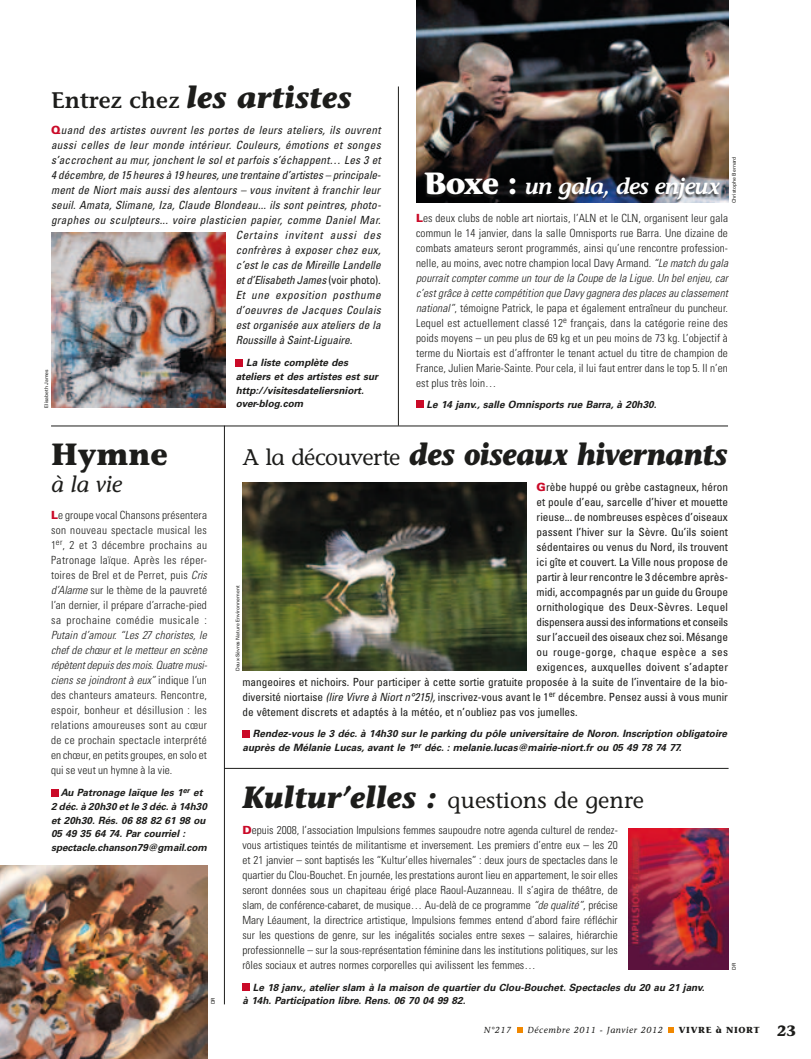
<style>
.page{position:relative;width:811px;height:1059px;background:#fff}
.page>*{position:absolute;margin:0;border:0;box-sizing:border-box;transform-origin:0 0}
.t1{font:italic 700 30.62px "Stone Informal";letter-spacing:-.015em;color:#1d1d1b;scale:.95 1}
.t2{font:italic 700 30.62px "Stone Informal";letter-spacing:-.015em;color:#1d1d1b}
.t3{font:700 30.62px "Stone Informal";color:#1d1d1b}
.t4{font:22.5px "Stone Informal";color:#1d1d1b}
.t5{font:italic 600 22.5px "Stone Informal";letter-spacing:-.045em;color:#fff}
.t6{font:italic 22.5px "Stone Informal";color:#1d1d1b}
.t7{font:300 condensed 11.25px/15px "Univers";letter-spacing:.005em;color:#1d1d1b;text-align:justify}
.t8{font:condensed 11.25px "Univers";color:#1d1d1b}
.t9{font:italic condensed 11.25px "Univers";letter-spacing:.015em;color:#1d1d1b}
.t10{font:italic condensed 11.25px "Univers";letter-spacing:-.005em;color:#1d1d1b}
.t11{font:condensed 11.25px "Univers";letter-spacing:-.02em;color:#1d1d1b}
.t12{font:condensed 11.25px "Univers";letter-spacing:.02em;color:#1d1d1b}
.t13{font:italic condensed 11.25px "Univers";letter-spacing:-.01em;color:#1d1d1b}
.t14{font:condensed 11.25px "Univers";letter-spacing:.035em;color:#1d1d1b}
.t15{font:italic condensed 11.25px "Univers";letter-spacing:.06em;color:#1d1d1b}
.t16{font:italic condensed 11.25px "Univers";letter-spacing:.05em;color:#1d1d1b}
.t17{font:italic 700 10px/13.8px "Univers";color:#1d1d1b}
.t18{font:italic 8.75px "Stone Informal";letter-spacing:.075em;color:#1d1d1b}
.t19{font:700 8.75px "Stone Informal";letter-spacing:.075em;color:#1d1d1b}
.t20{font:5px "Univers";color:#1d1d1b}
.s1{font-weight:600;font-style:normal;font-size:22.5px}
.s2{font-weight:900;font-style:normal;font-stretch:normal;color:#ca0a28}
.s3{font-style:normal}
.s4{font-weight:400;font-style:normal;font-size:22.5px}
.s5{font-weight:900;font-stretch:normal;color:#ca0a28}
.s6{font-style:italic}
.s7{font-weight:700;font-style:italic;font-size:30.62px}
.s8{font-weight:700;font-style:normal;font-size:30.62px}
.s9{font-size:15px}
</style>
<div class="page">
<svg style="left:517px;top:1027px;width:5px;height:5px"></svg>
<svg style="left:668px;top:1027px;width:5px;height:5px"></svg>
<img style="left:416px;top:0;width:312px;height:203px">
<div style="left:51px;top:789px;width:7px;height:7px;background:#ca0a28"></div>
<div style="left:416px;top:401px;width:7px;height:7px;background:#ca0a28"></div>
<div style="left:422px;top:172px;width:298px;height:30px;background:#1d1d1b;opacity:.75"></div>
<div style="left:236px;top:359px;width:7px;height:7px;background:#ca0a28"></div>
<img style="left:51px;top:233px;width:174px;height:175px">
<hr style="left:51px;top:426px;width:677px;height:1px;background:#1d1d1b">
<div style="left:242px;top:730px;width:7px;height:7px;background:#ca0a28"></div>
<img style="left:242px;top:482px;width:284px;height:189px">
<div style="left:242px;top:983px;width:7px;height:7px;background:#ca0a28"></div>
<img style="left:628px;top:828px;width:100px;height:141px">
<hr style="left:224px;top:768px;width:504px;height:1px;background:#1d1d1b">
<hr style="left:398px;top:86px;width:1px;height:340px;background:#1d1d1b">
<hr style="left:224px;top:426px;width:1px;height:578px;background:#1d1d1b">
<img style="left:0;top:865px;width:207px;height:194px">
<h1 class="t2" style="left:51px;top:79px;width:302px"><span class="s1">Entrez chez</span> les artistes</h1>
<p class="t9" style="left:51px;top:123px;width:331px"><span class="s2">Q</span>uand des artistes ouvrent les portes de leurs ateliers, ils ouvrent</p>
<p class="t9" style="left:51px;top:138px;width:331px">aussi celles de leur monde intérieur. Couleurs, émotions et songes</p>
<p class="t9" style="left:51px;top:153px;width:331px">s’accrochent au mur, jonchent le sol et parfois s’échappent… Les 3 et</p>
<p class="t10" style="left:51px;top:168px;width:330px">4 décembre, de 15 heures à 19 heures, une trentaine d’artistes – principale-</p>
<p class="t9" style="left:51px;top:183px;width:331px">ment de Niort mais aussi des alentours – vous invitent à franchir leur</p>
<p class="t9" style="left:51px;top:198px;width:330px">seuil. Amata, Slimane, Iza, Claude Blondeau... ils sont peintres, photo-</p>
<p class="t9" style="left:51px;top:213px;width:331px">graphes ou sculpteurs... voire plasticien papier, comme Daniel Mar.</p>
<p class="t15" style="left:236px;top:228px;width:146px">Certains invitent aussi des</p>
<p class="t9" style="left:236px;top:243px;width:146px">confrères à exposer chez eux,</p>
<p class="t9" style="left:236px;top:258px;width:146px">c’est le cas de Mireille Landelle</p>
<p class="t13" style="left:236px;top:273px;width:146px">et d’Elisabeth James <span class="s3">(voir photo)</span>.</p>
<p class="t16" style="left:236px;top:288px;width:146px">Et une exposition posthume</p>
<p class="t9" style="left:236px;top:303px;width:146px">d’oeuvres de Jacques Coulais</p>
<p class="t9" style="left:236px;top:318px;width:146px">est organisée aux ateliers de la</p>
<p class="t9" style="left:236px;top:333px;width:118px">Roussille à Saint-Liguaire.</p>
<p class="t17" style="left:236px;top:356px;width:144px;text-indent:10px">La liste complète des ateliers et des artistes est sur http://visitesdateliersniort. over-blog.com</p>
<h1 class="t1" style="left:242px;top:435px;width:512px"><span class="s4">A la découverte</span> des oiseaux hivernants</h1>
<p class="t8" style="left:536px;top:480px;width:193px"><span class="s5">G</span>rèbe huppé ou grèbe castagneux, héron</p>
<p class="t8" style="left:536px;top:495px;width:193px">et poule d’eau, sarcelle d’hiver et mouette</p>
<p class="t8" style="left:536px;top:510px;width:193px">rieuse... de nombreuses espèces d’oiseaux</p>
<p class="t8" style="left:536px;top:525px;width:193px">passent l’hiver sur la Sèvre. Qu’ils soient</p>
<p class="t8" style="left:536px;top:540px;width:193px">sédentaires ou venus du Nord, ils trouvent</p>
<p class="t8" style="left:536px;top:555px;width:193px">ici gîte et couvert. La Ville nous propose de</p>
<p class="t8" style="left:536px;top:570px;width:193px">partir à leur rencontre le 3 décembre après-</p>
<p class="t8" style="left:536px;top:585px;width:193px">midi, accompagnés par un guide du Groupe</p>
<p class="t12" style="left:536px;top:600px;width:193px">ornithologique des Deux-Sèvres. Lequel</p>
<p class="t11" style="left:536px;top:615px;width:193px">dispensera aussi des informations et conseils</p>
<p class="t8" style="left:536px;top:630px;width:193px">sur l’accueil des oiseaux chez soi. Mésange</p>
<p class="t14" style="left:536px;top:645px;width:193px">ou rouge-gorge, chaque espèce a ses</p>
<p class="t8" style="left:536px;top:660px;width:193px">exigences, auxquelles doivent s’adapter</p>
<p class="t8" style="left:242px;top:675px;width:487px">mangeoires et nichoirs. Pour participer à cette sortie gratuite proposée à la suite de l’inventaire de la bio-</p>
<p class="t8" style="left:242px;top:690px;width:487px">diversité niortaise <span class="s6">(lire Vivre à Niort n°215),</span> inscrivez-vous avant le 1<sup>er</sup> décembre. Pensez aussi à vous munir</p>
<p class="t8" style="left:242px;top:705px;width:337px">de vêtement discrets et adaptés à la météo, et n’oubliez pas vos jumelles.</p>
<p class="t17" style="left:242px;top:727px;width:486px;text-indent:10px">Rendez-vous le 3 déc. à 14h30 sur le parking du pôle universitaire de Noron. Inscription obligatoire auprès de Mélanie Lucas, avant le 1<sup>er</sup> déc. : melanie.lucas@mairie-niort.fr ou 05 49 78 74 77.</p>
<h2 class="t4" style="left:242px;top:787px;width:403px"><span class="s7">Kultur’elles :</span> questions de genre</h2>
<p class="t7" style="left:242px;top:823px;width:377px"><span class="s5">D</span>epuis 2008, l’association Impulsions femmes saupoudre notre agenda culturel de rendez&shy;vous artistiques teintés de militantisme et inversement. Les premiers d’entre eux – les 20 et 21 janvier – sont baptisés les “Kultur’elles hivernales” : deux jours de spectacles dans le quartier du Clou-Bouchet. En journée, les prestations auront lieu en appartement, le soir elles seront données sous un chapiteau érigé place Raoul-Auzanneau. Il s’agira de théâtre, de slam, de conférence-cabaret, de musique… Au-delà de ce programme <span class="s6">“de qualité”</span>, précise Mary Léaument, la directrice artistique, Impulsions femmes entend d’abord faire réfléchir sur les questions de genre, sur les inégalités sociales entre sexes – salaires, hiérarchie professionnelle – sur la sous-représentation féminine dans les institutions politiques, sur les rôles sociaux et autres normes corporelles qui avilissent les femmes…</p>
<p class="t17" style="left:253px;top:980px;width:453px">Le 18 janv., atelier slam à la maison de quartier du Clou-Bouchet. Spectacles du 20 au 21 janv.</p>
<p class="t20" style="left:210px;top:1004px;width:8px;rotate:-90deg">DR</p>
<p class="t17" style="left:242px;top:994px;width:224px">à 14h. Participation libre. Rens. 06 70 04 99 82.</p>
<p class="t20" style="left:731px;top:203px;width:48px;rotate:-90deg">Christophe Bernard</p>
<h2 class="t5" style="left:424px;top:173px;width:298px"><span class="s8">Boxe :</span> un gala, des enjeux</h2>
<p class="t7" style="left:416px;top:210px;width:313px"><span class="s5">L</span>es deux clubs de noble art niortais, l’ALN et le CLN, organisent leur gala commun le 14 janvier, dans la salle Omnisports rue Barra. Une dizaine de combats amateurs seront programmés, ainsi qu’une rencontre profession&shy;nelle, au moins, avec notre champion local Davy Armand. <span class="s6">“Le match du gala pourrait compter comme un tour de la Coupe de la Ligue. Un bel enjeu, car c’est grâce à cette compétition que Davy gagnera des places au classement national”</span>, témoigne Patrick, le papa et également entraîneur du puncheur.<br>Lequel est actuellement classé 12<sup>e</sup> français, dans la catégorie reine des poids moyens – un peu plus de 69 kg et un peu moins de 73 kg. L’objectif à terme du Niortais est d’affronter le tenant actuel du titre de champion de France, Julien Marie-Sainte. Pour cela, il lui faut entrer dans le top 5. Il n’en est plus très loin…</p>
<p class="t17" style="left:426px;top:398px;width:232px">Le 14 janv., salle Omnisports rue Barra, à 20h30.</p>
<p class="t20" style="left:44px;top:408px;width:40px;rotate:-90deg">Elisabeth James</p>
<h1 class="t3" style="left:51px;top:435px;width:118px">Hymne</h1>
<h2 class="t6" style="left:51px;top:471px;width:73px">à la vie</h2>
<p class="t7" style="left:51px;top:507px;width:157px"><span class="s5">L</span>e groupe vocal Chansons présentera son nouveau spectacle musical les 1<sup>er</sup>, 2 et 3 décembre prochains au Patronage laïque. Après les réper&shy;toires de Brel et de Perret, puis <span class="s6">Cris d’Alarme</span> sur le thème de la pauvreté l’an dernier, il prépare d’arrache-pied sa prochaine comédie musicale :<br><span class="s6">Putain d’amour</span>. <span class="s6">“Les 27 choristes, le chef de chœur et le metteur en scène répètent depuis des mois. Quatre musi&shy;ciens se joindront à eux”</span> indique l’un des chanteurs amateurs. Rencontre, espoir, bonheur et désillusion : les relations amoureuses sont au cœur de ce prochain spectacle interprété en chœur, en petits groupes, en solo et qui se veut un hymne à la vie.</p>
<p class="t17" style="left:51px;top:786px;width:157px;text-indent:10px">Au Patronage laïque les 1<sup>er</sup> et<br>2 déc. à 20h30 et le 3 déc. à 14h30 et 20h30. Rés. 06 88 82 61 98 ou<br>05 49 35 64 74. Par courriel : spectacle.chanson79@gmail.com</p>
<p class="t20" style="left:235px;top:671px;width:87px;rotate:-90deg">Deux-Sèvres Nature Environnement</p>
<p class="t20" style="left:731px;top:970px;width:8px;rotate:-90deg">DR</p>
<p class="t18" style="left:484px;top:1024px;width:29px">N°217</p>
<p class="t18" style="left:527px;top:1024px;width:137px">Décembre 2011 - Janvier 2012</p>
<p class="t19" style="left:679px;top:1024px;width:119px">Vivre à Niort <span class="s9">23</span></p>
</div>
